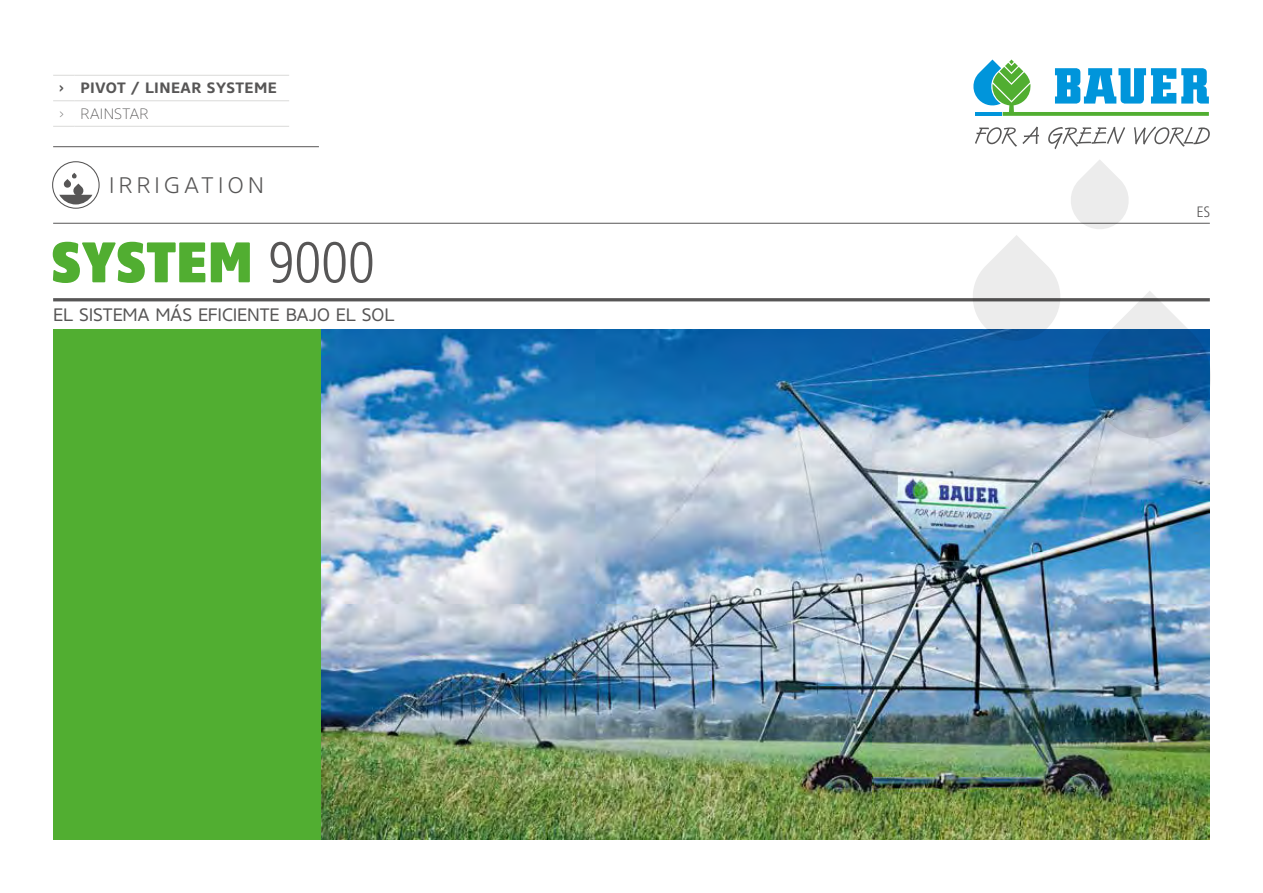
<style>
.page{position:relative;width:1263px;height:893px;background:#fff}
.page>*{position:absolute;margin:0;border:0;box-sizing:border-box;transform-origin:0 0}
.t1{font:900 57px "Core Sans NR97 Cn";letter-spacing:.01em;color:#51ae31}
.t2{font:300 22.5px "Core Sans NR35";letter-spacing:.195em;color:#575656}
.t3{font:18px "Core Sans NR45";letter-spacing:-.005em;color:#575656}
.t4{font:700 15px "Core Sans NR65";letter-spacing:.025em;color:#575656}
.t5{font:15px "Core Sans NR25 Extra Lt";letter-spacing:.025em;color:#575656}
.t6{font:300 15px "Core Sans NR37 Cn";color:#575656}
.s1{font-family:"Core Sans NR37 Cn";font-weight:300;color:#575656}
</style>
<div class="page">
<img style="left:321px;top:330px;width:889px;height:509px">
<hr style="left:53px;top:223px;width:1157px;height:1px;background:#575656">
<hr style="left:53px;top:298px;width:1157px;height:3px;background:#575656">
<hr style="left:53px;top:146px;width:266px;height:1px;background:#575656">
<svg style="left:973px;top:60px;width:236px;height:56px"></svg>
<svg style="left:975px;top:127px;width:64px;height:20px"></svg>
<svg style="left:1048px;top:127px;width:77px;height:22px"></svg>
<svg style="left:1134px;top:126px;width:76px;height:21px"></svg>
<svg style="left:52px;top:161px;width:48px;height:48px"></svg>
<svg style="left:971px;top:160px;width:240px;height:280px"></svg>
<div style="left:53px;top:330px;width:268px;height:510px;background:#51ae31"></div>
<svg style="left:53px;top:75px;width:21px;height:1px"></svg>
<hr style="left:74px;top:75px;width:215px;height:1px;background:#dadad9">
<svg style="left:53px;top:100px;width:21px;height:1px"></svg>
<hr style="left:74px;top:100px;width:215px;height:1px;background:#dadad9">
<svg style="left:53px;top:126px;width:21px;height:1px"></svg>
<hr style="left:74px;top:126px;width:215px;height:1px;background:#dadad9">
<p class="t4" style="left:59px;top:79px;width:219px">› PIVOT / LINEAR SYSTEME</p>
<p class="t5" style="left:59px;top:104px;width:91px">› RAINSTAR</p>
<p class="t2" style="left:109px;top:171px;width:156px">IRRIGATION</p>
<h1 class="t1" style="left:51px;top:225px;width:325px">SYSTEM <span class="s1">9000</span></h1>
<p class="t3" style="left:53px;top:303px;width:343px">EL SISTEMA MÁS EFICIENTE BAJO EL SOL</p>
<p class="t6" style="left:1197px;top:202px;width:15px">ES</p>
</div>
